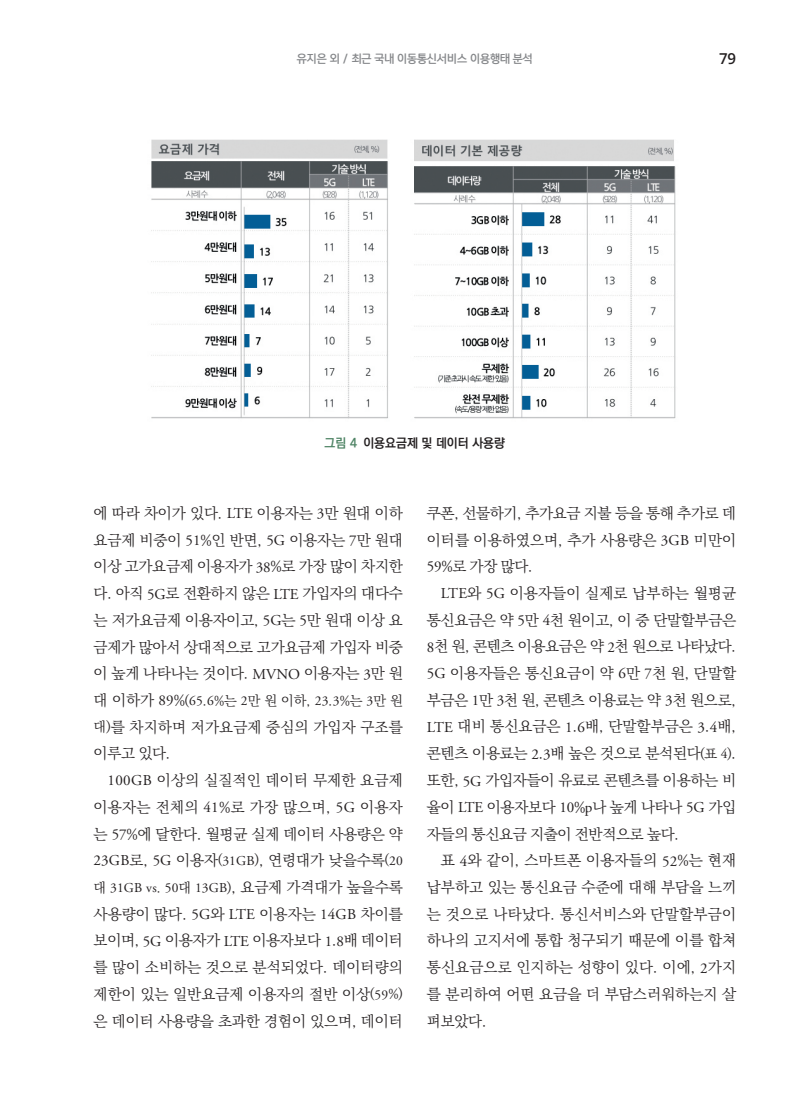
<style>
.page{position:relative;width:800px;height:1106px;background:#fff}
.page>*{position:absolute;margin:0;border:0;box-sizing:border-box;transform-origin:0 0}
._2단본문{font:300 15px/26.7px "Ko Pub Batang";letter-spacing:-.01em;color:#231f20;text-align:justify}
._2단본문-2{font:300 15px/26.7px "Ko Pub Batang";letter-spacing:.01em;color:#231f20}
.t1{font:600 15px "Open Sans";color:#231f20}
._2단본문-3{font:300 13.5px "Ko Pub Batang";color:#231f20}
._2단본문-4{font:13.5px "Adobe Garamond Pro";color:#231f20}
.캡션{font:700 12.75px "Ko Pub Dotum";color:#231f20}
.t2{font:10.95px "paybooc OTF Bold";color:#848689}
.s1{color:#4f8465}
.s2{font-family:"Adobe Garamond Pro";font-weight:400}
.s3{font-size:15px}
.s4{font-family:"Adobe Garamond Pro";font-weight:400;font-size:15px}
.s5{font-size:13.5px}
.s6{font-family:"Adobe Garamond Pro";font-weight:400;font-size:13.5px}
.s7{font-family:"Ko Pub Batang";font-weight:300}
.s8{font-family:"Ko Pub Batang";font-weight:300;font-size:15px}
</style>
<div class="page">
<img style="left:151px;top:139px;width:525px;height:280px">
<p class="t2" style="left:297px;top:52px;width:237px">유지은 외 / 최근 국내 이동통신서비스 이용행태 분석</p>
<p class="t1" style="left:718px;top:48px;width:19px">79</p>
<p class="캡션" style="left:324px;top:436px;width:182px"><span class="s1">그림 4</span> 이용요금제 및 데이터 사용량</p>
<p class="_2단본문" style="left:94px;top:500px;width:310px">에 따라 차이가 있다. <span class="s2">LTE</span> 이용자는 <span class="s2">3</span>만 원대 이하 요금제 비중이 <span class="s2">51</span>%인 반면, <span class="s2">5G</span> 이용자는 <span class="s2">7</span>만 원대 이상 고가요금제 이용자가 <span class="s2">38</span>%로 가장 많이 차지한 다. 아직 <span class="s2">5G</span>로 전환하지 않은 <span class="s2">LTE</span> 가입자의 대다수 는 저가요금제 이용자이고, <span class="s2">5G</span>는 <span class="s2">5</span>만 원대 이상 요 금제가 많아서 상대적으로 고가요금제 가입자 비중 이 높게 나타나는 것이다. <span class="s2">MVNO</span> 이용자는 <span class="s2">3</span>만 원</p>
<p class="_2단본문-3" style="left:94px;top:693px;width:310px"><span class="s3">대 이하가</span> <span class="s4">89</span><span class="s3">%</span>(<span class="s2">65</span>.<span class="s2">6</span>%는 <span class="s2">2</span>만 원 이하, <span class="s2">23</span>.<span class="s2">3</span>%는 <span class="s2">3</span>만 원</p>
<p class="_2단본문-2" style="left:94px;top:714px;width:310px"><span class="s5">대)</span>를 차지하며 저가요금제 중심의 가입자 구조를 이루고 있다.</p>
<p class="_2단본문" style="left:94px;top:767px;width:310px;text-indent:14px"><span class="s2">100GB</span> 이상의 실질적인 데이터 무제한 요금제 이용자는 전체의 <span class="s2">41</span>%로 가장 많으며, <span class="s2">5G</span> 이용자 는 <span class="s2">57</span>%에 달한다. 월평균 실제 데이터 사용량은 약 <span class="s2">23GB</span>로, <span class="s2">5G</span> 이용자<span class="s5">(</span><span class="s6">31GB</span><span class="s5">)</span>, 연령대가 낮을수록<span class="s5">(</span><span class="s6">20</span></p>
<p class="_2단본문-4" style="left:94px;top:879px;width:310px"><span class="s7">대</span> 31GB vs<span class="s7">.</span> 50<span class="s7">대</span> 13GB<span class="s7">)</span><span class="s8">, 요금제 가격대가 높을수록</span></p>
<p class="_2단본문" style="left:94px;top:901px;width:310px">사용량이 많다. <span class="s2">5G</span>와 <span class="s2">LTE</span> 이용자는 <span class="s2">14GB</span> 차이를 보이며, <span class="s2">5G</span> 이용자가 <span class="s2">LTE</span> 이용자보다 <span class="s2">1</span>.<span class="s2">8</span>배 데이터 를 많이 소비하는 것으로 분석되었다. 데이터량의 제한이 있는 일반요금제 이용자의 절반 이상<span class="s5">(</span><span class="s6">59</span><span class="s5">%) </span>은 데이터 사용량을 초과한 경험이 있으며, 데이터</p>
<p class="_2단본문" style="left:427px;top:500px;width:311px">쿠폰, 선물하기, 추가요금 지불 등을 통해 추가로 데 이터를 이용하였으며, 추가 사용량은 <span class="s2">3GB</span> 미만이 <span class="s2">59</span>%로 가장 많다.</p>
<p class="_2단본문" style="left:427px;top:580px;width:311px;text-indent:14px"><span class="s2">LTE</span>와 <span class="s2">5G</span> 이용자들이 실제로 납부하는 월평균 통신요금은 약 <span class="s2">5</span>만 <span class="s2">4</span>천 원이고, 이 중 단말할부금은 <span class="s2">8</span>천 원, 콘텐츠 이용요금은 약 <span class="s2">2</span>천 원으로 나타났다.<br><span class="s2">5G</span> 이용자들은 통신요금이 약 <span class="s2">6</span>만 <span class="s2">7</span>천 원, 단말할 부금은 <span class="s2">1</span>만 <span class="s2">3</span>천 원, 콘텐츠 이용료는 약 <span class="s2">3</span>천 원으로, <span class="s2">LTE</span> 대비 통신요금은 <span class="s2">1</span>.<span class="s2">6</span>배, 단말할부금은 <span class="s2">3</span>.<span class="s2">4</span>배, 콘텐츠 이용료는 <span class="s2">2</span>.<span class="s2">3</span>배 높은 것으로 분석된다<span class="s5">(표</span> <span class="s6">4</span><span class="s5">)</span>. 또한, <span class="s2">5G</span> 가입자들이 유료로 콘텐츠를 이용하는 비 율이 <span class="s2">LTE</span> 이용자보다 <span class="s2">10</span>%<span class="s2">p</span>나 높게 나타나 <span class="s2">5G</span> 가입 자들의 통신요금 지출이 전반적으로 높다.</p>
<p class="_2단본문" style="left:427px;top:847px;width:311px;text-indent:14px">표 <span class="s2">4</span>와 같이, 스마트폰 이용자들의 <span class="s2">52</span>%는 현재 납부하고 있는 통신요금 수준에 대해 부담을 느끼 는 것으로 나타났다. 통신서비스와 단말할부금이 하나의 고지서에 통합 청구되기 때문에 이를 합쳐 통신요금으로 인지하는 성향이 있다. 이에, <span class="s2">2</span>가지 를 분리하여 어떤 요금을 더 부담스러워하는지 살 펴보았다.</p>
</div>
